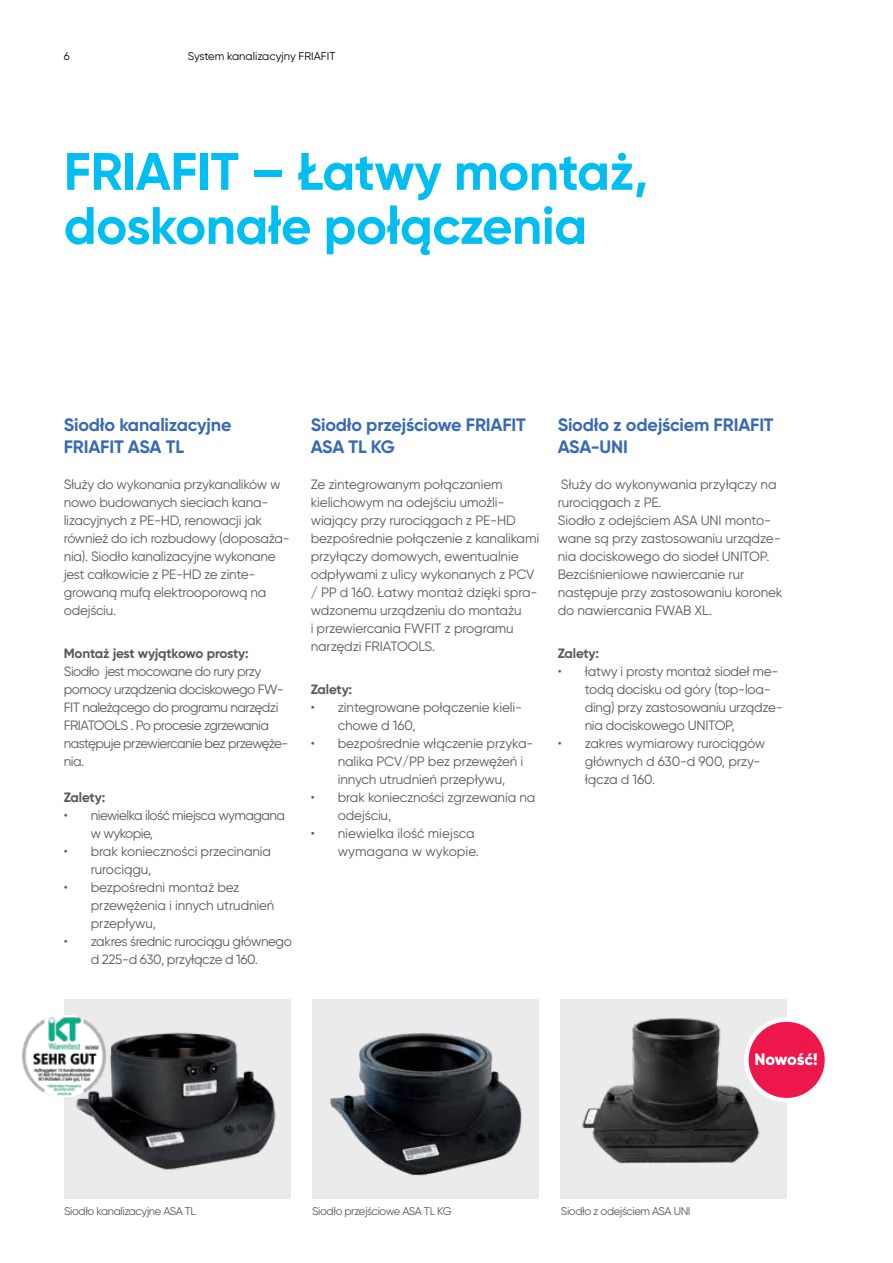
<style>
.page{position:relative;width:893px;height:1263px;background:#fff}
.page>*{position:absolute;margin:0;border:0;box-sizing:border-box;transform-origin:0 0}
.t1{font:700 52.5px/54px "Gilroy";letter-spacing:-.01em;color:#00bdf2}
.t2{font:700 18px/21.6px "Gilroy";letter-spacing:-.01em;color:#386ab3}
.t3{font:800 16.5px "Gilroy";letter-spacing:-.01em;color:#fff}
.t4{font:13.5px/18px "Gilroy";letter-spacing:-.02em;color:#58595b}
.t5{font:13.5px/18px "Gilroy";letter-spacing:-.04em;color:#58595b}
.t6{font:700 13.5px "Gilroy";letter-spacing:-.01em;color:#58595b}
.t7{font:13.5px/18px "Gilroy";color:#58595b;text-align:right}
.t8{font:11.25px "Gilroy";letter-spacing:-.035em;color:#58595b}
.t9{font:11.25px "Gilroy";color:#000}
</style>
<div class="page">
<div style="left:64px;top:999px;width:227px;height:200px;background:#ebebec"></div>
<div style="left:312px;top:999px;width:227px;height:200px;background:#ebebec"></div>
<div style="left:560px;top:999px;width:227px;height:200px;background:#ebebec"></div>
<img style="left:329px;top:1033px;width:193px;height:143px">
<img style="left:582px;top:1018px;width:186px;height:146px">
<img style="left:72px;top:1032px;width:204px;height:138px">
<img style="left:22px;top:1015px;width:83px;height:81px">
<div style="left:746px;top:1019px;width:81px;height:81px;background:#ed174c;border-radius:50%"></div>
<div style="left:744px;top:1017px;width:85px;height:85px;border:4px solid #fff;border-radius:50%"></div>
<p class="t9" style="left:64px;top:49px;width:7px">6</p>
<p class="t9" style="left:188px;top:49px;width:149px">System kanalizacyjny FRIAFIT</p>
<h1 class="t1" style="left:64px;top:144px;width:586px">FRIAFIT – Łatwy montaż, doskonałe połączenia</h1>
<h2 class="t2" style="left:64px;top:414px;width:169px">Siodło kanalizacyjne<br>FRIAFIT ASA TL</h2>
<p class="t4" style="left:64px;top:475px;width:228px">Służy do wykonania przykanalików w nowo budowanych sieciach kana&shy;lizacyjnych z PE-HD, renowacji jak również do ich rozbudowy (doposaża&shy;nia). Siodło kanalizacyjne wykonane jest całkowicie z PE-HD ze zinte&shy;growaną mufą elektrooporową na odejściu.</p>
<p class="t6" style="left:64px;top:645px;width:186px">Montaż jest wyjątkowo prosty:</p>
<p class="t5" style="left:64px;top:662px;width:226px">Siodło jest mocowane do rury przy pomocy urządzenia dociskowego FW-<br>FIT należącego do programu narzędzi<br>FRIATOOLS . Po procesie zgrzewania następuje przewiercanie bez przewęże&shy;nia.</p>
<p class="t6" style="left:64px;top:789px;width:43px">Zalety:</p>
<p class="t5" style="left:91px;top:806px;width:196px;text-indent:-27px">• niewielka ilość miejsca wymagana w wykopie,</p>
<p class="t4" style="left:91px;top:842px;width:182px;text-indent:-27px">• brak konieczności przecinania rurociągu,</p>
<p class="t4" style="left:91px;top:878px;width:185px;text-indent:-27px">• bezpośredni montaż bez przewężenia i innych utrudnień przepływu,</p>
<p class="t4" style="left:64px;top:932px;width:230px;text-align:center">• zakres średnic rurociągu głównego d 225-d 630, przyłącze d 160.</p>
<h2 class="t2" style="left:311px;top:414px;width:217px">Siodło przejściowe FRIAFIT<br>ASA TL KG</h2>
<p class="t4" style="left:311px;top:475px;width:230px">Ze zintegrowanym połączaniem kielichowym na odejściu umożli&shy;wiający przy rurociągach z PE-HD bezpośrednie połączenie z kanalikami przyłączy domowych, ewentualnie odpływami z ulicy wykonanych z PCV / PP d 160. Łatwy montaż dzięki spra&shy;wdzonemu urządzeniu do montażu<br>i przewiercania FWFIT z programu narzędzi FRIATOOLS.</p>
<p class="t6" style="left:311px;top:681px;width:43px">Zalety:</p>
<p class="t4" style="left:338px;top:698px;width:186px;text-indent:-27px">• zintegrowane połączenie kieli&shy;chowe d 160,</p>
<p class="t4" style="left:338px;top:734px;width:197px;text-indent:-27px">• bezpośrednie włączenie przyka&shy;nalika PCV/PP bez przewężeń i innych utrudnień przepływu,</p>
<p class="t4" style="left:338px;top:788px;width:199px;text-indent:-27px">• brak konieczności zgrzewania na odejściu,</p>
<p class="t7" style="left:311px;top:824px;width:170px">• niewielka ilość miejsca wymagana w wykopie.</p>
<h2 class="t2" style="left:558px;top:414px;width:217px">Siodło z odejściem FRIAFIT<br>ASA-UNI</h2>
<p class="t4" style="left:558px;top:475px;width:226px">Służy do wykonywania przyłączy na rurociągach z PE.<br>Siodło z odejściem ASA UNI monto&shy;wane są przy zastosowaniu urządze&shy;nia dociskowego do siodeł UNITOP.<br>Bezciśnieniowe nawiercanie rur następuje przy zastosowaniu koronek do nawiercania FWAB XL.</p>
<p class="t6" style="left:558px;top:645px;width:43px">Zalety:</p>
<p class="t4" style="left:585px;top:662px;width:200px;text-indent:-27px">• łatwy i prosty montaż siodeł me&shy;todą docisku od góry (top-loa&shy;ding) przy zastosowaniu urządze&shy;nia dociskowego UNITOP,</p>
<p class="t4" style="left:585px;top:734px;width:182px;text-indent:-27px">• zakres wymiarowy rurociągów głównych d 630-d 900, przy&shy;łącza d 160.</p>
<p class="t3" style="left:754px;top:1049px;width:65px">Nowość!</p>
<p class="t8" style="left:64px;top:1204px;width:133px">Siodło kanalizacyjne ASA TL</p>
<p class="t8" style="left:312px;top:1204px;width:141px">Siodło przejściowe ASA TL KG</p>
<p class="t8" style="left:561px;top:1204px;width:131px">Siodło z odejściem ASA UNI</p>
</div>
